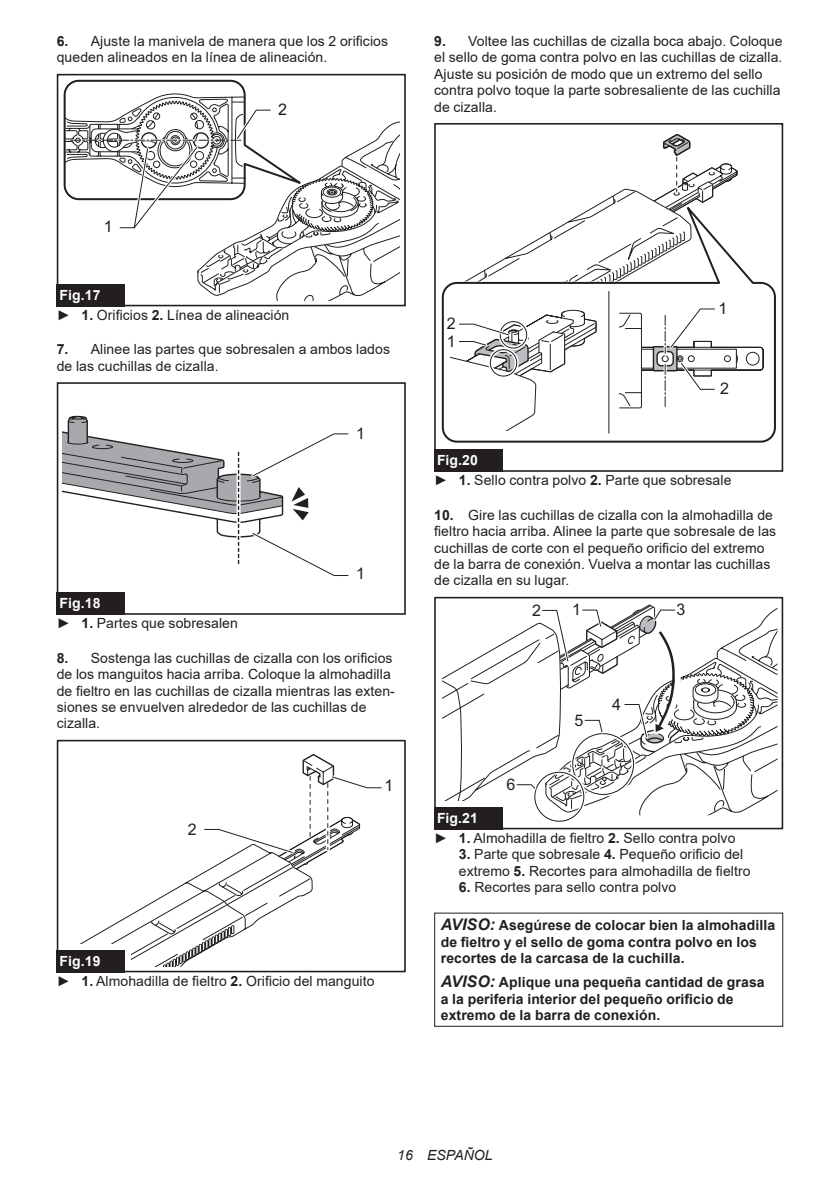
<style>
.page{position:relative;width:840px;height:1191px;background:#fff}
.page>*{position:absolute;margin:0;border:0;box-sizing:border-box;transform-origin:0 0}
.t1{font:16px "Arial";color:#231f20}
.t2{font:14px/16.4px "Arial";letter-spacing:.005em;color:#231f20}
.t3{font:700 14px/16.4px "Arial";letter-spacing:.005em;color:#231f20}
.t4{font:italic 14px "Arial";letter-spacing:.005em;color:#231f20}
.s1{font-weight:700}
.s2{font-weight:700;color:#fff}
.s3{font-style:italic;font-size:16px}
</style>
<div class="page">
<div style="left:57px;top:74px;width:348px;height:232px;border:2px solid #231f20"></div>
<svg style="left:59px;top:75px;width:340px;height:225px"></svg>
<div style="left:57px;top:284px;width:68px;height:22px;background:#231f20"></div>
<div style="left:57px;top:382px;width:348px;height:233px;border:2px solid #231f20"></div>
<svg style="left:62px;top:415px;width:287px;height:161px"></svg>
<div style="left:57px;top:592px;width:68px;height:23px;background:#231f20"></div>
<div style="left:57px;top:740px;width:348px;height:232px;border:2px solid #231f20"></div>
<svg style="left:80px;top:754px;width:302px;height:212px"></svg>
<div style="left:57px;top:949px;width:68px;height:23px;background:#231f20"></div>
<svg style="left:441px;top:282px;width:335px;height:161px"></svg>
<div style="left:601px;top:291px;width:14px;height:142px;background:#fff"></div>
<hr style="left:608px;top:291px;width:1px;height:142px;background:#231f20">
<div style="left:434px;top:123px;width:348px;height:349px;border:2px solid #231f20"></div>
<svg style="left:450px;top:134px;width:313px;height:296px"></svg>
<div style="left:434px;top:449px;width:68px;height:23px;background:#231f20"></div>
<div style="left:434px;top:597px;width:348px;height:232px;border:2px solid #231f20"></div>
<svg style="left:442px;top:604px;width:335px;height:219px"></svg>
<div style="left:434px;top:806px;width:68px;height:23px;background:#231f20"></div>
<p class="t2" style="left:57px;top:33px;width:333px"><span class="s1">6.</span> Ajuste la manivela de manera que los 2 orificios queden alineados en la línea de alineación.</p>
<p class="t1" style="left:278px;top:99px;width:10px">2</p>
<p class="t2" style="left:434px;top:33px;width:350px"><span class="s1">9.</span> Voltee las cuchillas de cizalla boca abajo. Coloque el sello de goma contra polvo en las cuchillas de cizalla.<br>Ajuste su posición de modo que un extremo del sello contra polvo toque la parte sobresaliente de las cuchilla de cizalla.</p>
<p class="t1" style="left:104px;top:215px;width:10px">1</p>
<p class="t2" style="left:57px;top:284px;width:234px;line-height:20.2px"><span class="s2">Fig.17<br></span>► <span class="s1">1.</span> Orificios <span class="s1">2.</span> Línea de alineación</p>
<p class="t2" style="left:57px;top:341px;width:334px"><span class="s1">7.</span> Alinee las partes que sobresalen a ambos lados de las cuchillas de cizalla.</p>
<p class="t1" style="left:356px;top:422px;width:10px">1</p>
<p class="t1" style="left:356px;top:562px;width:10px">1</p>
<p class="t2" style="left:57px;top:593px;width:182px;line-height:20.2px"><span class="s2">Fig.18<br></span>► <span class="s1">1.</span> Partes que sobresalen</p>
<p class="t2" style="left:57px;top:649px;width:339px"><span class="s1">8.</span> Sostenga las cuchillas de cizalla con los orificios de los manguitos hacia arriba. Coloque la almohadilla de fieltro en las cuchillas de cizalla mientras las exten&shy;siones se envuelven alrededor de las cuchillas de cizalla.</p>
<p class="t1" style="left:188px;top:818px;width:10px">2</p>
<p class="t1" style="left:384px;top:774px;width:10px">1</p>
<p class="t2" style="left:57px;top:950px;width:319px;line-height:20.2px"><span class="s2">Fig.19<br></span>► <span class="s1">1.</span> Almohadilla de fieltro <span class="s1">2.</span> Orificio del manguito</p>
<p class="t1" style="left:446px;top:313px;width:10px">2</p>
<p class="t1" style="left:446px;top:330px;width:10px">1</p>
<p class="t1" style="left:718px;top:298px;width:10px">1</p>
<p class="t1" style="left:719px;top:378px;width:10px">2</p>
<p class="t2" style="left:434px;top:450px;width:298px;line-height:20.2px"><span class="s2">Fig.20<br></span>► <span class="s1">1.</span> Sello contra polvo <span class="s1">2.</span> Parte que sobresale</p>
<p class="t2" style="left:434px;top:506px;width:343px"><span class="s1">10.</span> Gire las cuchillas de cizalla con la almohadilla de fieltro hacia arriba. Alinee la parte que sobresale de las cuchillas de corte con el pequeño orificio del extremo de la barra de conexión. Vuelva a montar las cuchillas de cizalla en su lugar.</p>
<p class="t1" style="left:531px;top:599px;width:10px">2</p>
<p class="t1" style="left:571px;top:599px;width:10px">1</p>
<p class="t1" style="left:676px;top:599px;width:10px">3</p>
<p class="t1" style="left:506px;top:773px;width:10px">6</p>
<p class="t1" style="left:574px;top:709px;width:10px">5</p>
<p class="t1" style="left:612px;top:693px;width:10px">4</p>
<p class="t2" style="left:434px;top:807px;width:302px;line-height:20.2px"><span class="s2">Fig.21<br></span>► <span class="s1">1.</span> Almohadilla de fieltro <span class="s1">2.</span> Sello contra polvo</p>
<p class="t2" style="left:458px;top:846px;width:293px"><span class="s1">3.</span> Parte que sobresale <span class="s1">4.</span> Pequeño orificio del extremo <span class="s1">5.</span> Recortes para almohadilla de fieltro</p>
<p class="t2" style="left:458px;top:879px;width:219px"><span class="s1">6.</span> Recortes para sello contra polvo</p>
<p class="t3" style="left:440px;top:917px;width:335px"><span class="s3">AVISO:</span> Asegúrese de colocar bien la almohadilla de fieltro y el sello de goma contra polvo en los recortes de la carcasa de la cuchilla.</p>
<p class="t3" style="left:440px;top:974px;width:325px"><span class="s3">AVISO:</span> Aplique una pequeña cantidad de grasa a la periferia interior del pequeño orificio de extremo de la barra de conexión.</p>
<p class="t4" style="left:397px;top:1146px;width:97px">16 ESPAÑOL</p>
</div>
